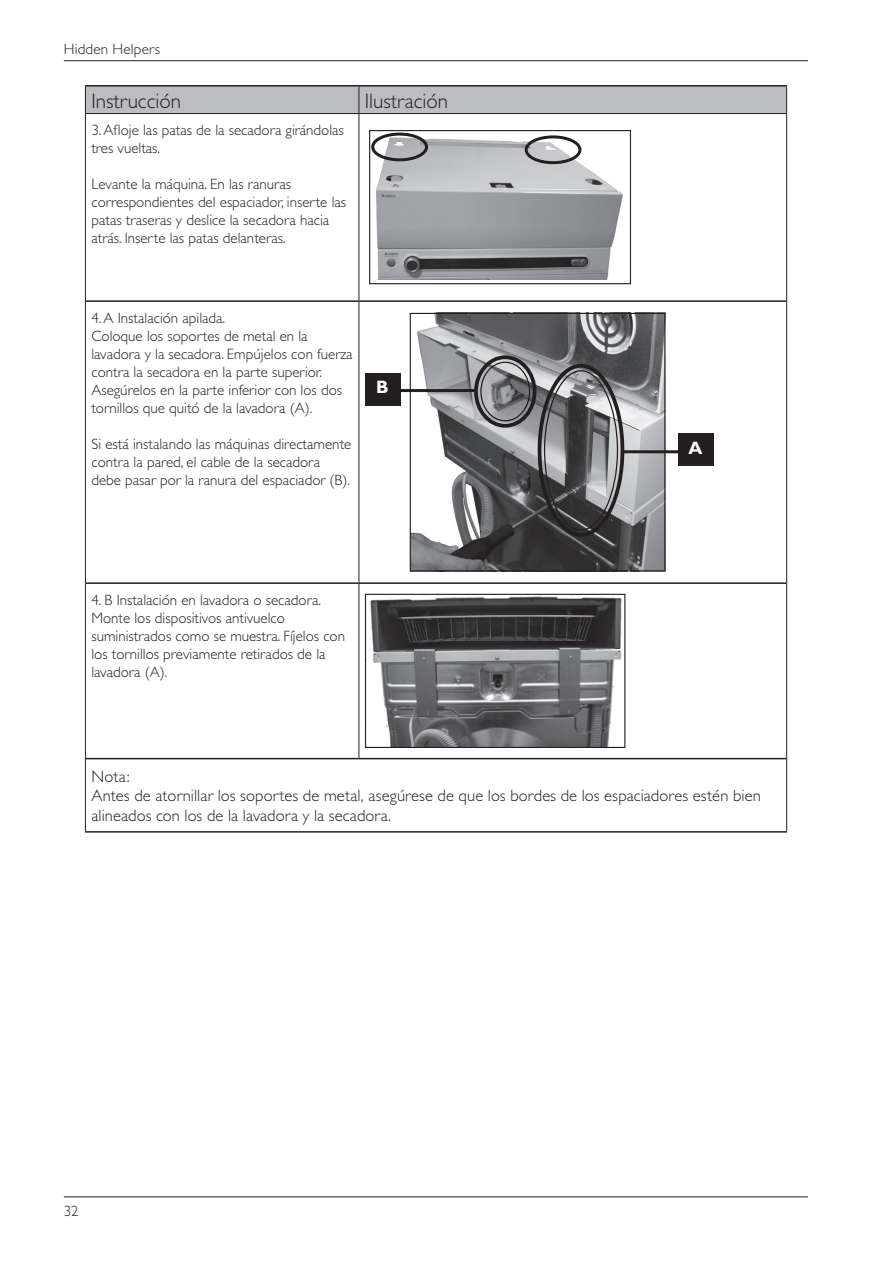
<style>
.page{position:relative;width:893px;height:1263px;background:#fff}
.page>*{position:absolute;margin:0;border:0;box-sizing:border-box;transform-origin:0 0}
.t1{font:300 21px "Gill Sans";color:#231f20}
.t2{font:700 18px "Gill Sans";color:#fff}
.t3{font:300 16.5px/19.8px "Gill Sans";letter-spacing:.005em;color:#231f20}
.t4{font:300 15px/18px "Gill Sans";color:#231f20}
</style>
<div class="page">
<hr style="left:64px;top:60px;width:744px;height:1px;background:#231f20">
<hr style="left:64px;top:1196px;width:744px;height:1px;background:#231f20">
<hr style="left:85px;top:85px;width:274px;height:2px;background:#231f20">
<hr style="left:359px;top:85px;width:428px;height:2px;background:#231f20">
<div style="left:85px;top:86px;width:702px;height:27px;background:#bcbdc0"></div>
<hr style="left:85px;top:113px;width:274px;height:1px;background:#231f20">
<hr style="left:85px;top:114px;width:1px;height:187px;background:#231f20">
<hr style="left:359px;top:114px;width:1px;height:186px;background:#231f20">
<hr style="left:786px;top:114px;width:1px;height:187px;background:#231f20">
<hr style="left:85px;top:301px;width:1px;height:282px;background:#231f20">
<hr style="left:359px;top:302px;width:1px;height:280px;background:#231f20">
<hr style="left:786px;top:301px;width:1px;height:282px;background:#231f20">
<hr style="left:85px;top:583px;width:1px;height:176px;background:#231f20">
<hr style="left:359px;top:584px;width:1px;height:174px;background:#231f20">
<hr style="left:786px;top:583px;width:1px;height:176px;background:#231f20">
<hr style="left:85px;top:759px;width:1px;height:72px;background:#231f20">
<hr style="left:786px;top:759px;width:1px;height:72px;background:#231f20">
<hr style="left:359px;top:113px;width:428px;height:1px;background:#231f20">
<hr style="left:86px;top:300px;width:273px;height:2px;background:#231f20">
<hr style="left:86px;top:582px;width:273px;height:2px;background:#231f20">
<hr style="left:86px;top:758px;width:273px;height:1px;background:#231f20">
<hr style="left:85px;top:831px;width:274px;height:2px;background:#231f20">
<hr style="left:359px;top:831px;width:428px;height:2px;background:#231f20">
<hr style="left:359px;top:300px;width:427px;height:2px;background:#231f20">
<hr style="left:359px;top:582px;width:427px;height:2px;background:#231f20">
<hr style="left:359px;top:758px;width:427px;height:1px;background:#231f20">
<img style="left:372px;top:132px;width:251px;height:147px">
<div style="left:369px;top:130px;width:262px;height:154px;border:1px solid #231f20"></div>
<div style="left:525px;top:135px;width:56px;height:29px;border:3px solid #231f20;border-radius:50%"></div>
<div style="left:371px;top:133px;width:57px;height:28px;border:3px solid #231f20;border-radius:50%"></div>
<img style="left:412px;top:315px;width:251px;height:254px">
<div style="left:410px;top:313px;width:255px;height:258px;border:1px solid #231f20"></div>
<div style="left:538px;top:364px;width:86px;height:173px;border:4px solid #231f20;border-radius:50%"></div>
<hr style="left:623px;top:450px;width:61px;height:3px;background:#231f20">
<div style="left:678px;top:433px;width:36px;height:33px;background:#231f20"></div>
<div style="left:365px;top:373px;width:35px;height:32px;background:#231f20"></div>
<div style="left:474px;top:355px;width:62px;height:73px;border:4px solid #231f20;border-radius:50%"></div>
<div style="left:480px;top:362px;width:50px;height:59px;border:1px solid #231f20;border-radius:50%"></div>
<hr style="left:394px;top:389px;width:81px;height:3px;background:#231f20">
<img style="left:370px;top:596px;width:252px;height:150px">
<div style="left:365px;top:594px;width:260px;height:154px;border:1px solid #231f20"></div>
<p class="t4" style="left:64px;top:40px;width:98px">Hidden Helpers</p>
<h1 class="t1" style="left:91px;top:89px;width:91px">Instrucción</h1>
<h1 class="t1" style="left:365px;top:89px;width:85px">Ilustración</h1>
<p class="t4" style="left:91px;top:121px;width:254px">3. Afloje las patas de la secadora girándolas tres vueltas.</p>
<p class="t4" style="left:91px;top:175px;width:256px">Levante la máquina. En las ranuras correspondientes del espaciador, inserte las patas traseras y deslice la secadora hacia atrás. Inserte las patas delanteras.</p>
<p class="t4" style="left:91px;top:309px;width:263px">4. A Instalación apilada.<br>Coloque los soportes de metal en la lavadora y la secadora. Empújelos con fuerza contra la secadora en la parte superior.<br>Asegúrelos en la parte inferior con los dos tornillos que quitó de la lavadora (A).</p>
<p class="t4" style="left:91px;top:435px;width:261px">Si está instalando las máquinas directamente contra la pared, el cable de la secadora debe pasar por la ranura del espaciador (B).</p>
<p class="t2" style="left:688px;top:437px;width:16px">A</p>
<p class="t2" style="left:376px;top:377px;width:14px">B</p>
<p class="t4" style="left:91px;top:591px;width:255px">4. B Instalación en lavadora o secadora.<br>Monte los dispositivos antivuelco suministrados como se muestra. Fíjelos con los tornillos previamente retirados de la lavadora (A).</p>
<p class="t3" style="left:91px;top:766px;width:671px">Nota:<br>Antes de atornillar los soportes de metal, asegúrese de que los bordes de los espaciadores estén bien alineados con los de la lavadora y la secadora.</p>
<p class="t4" style="left:64px;top:1202px;width:8px">32</p>
</div>
